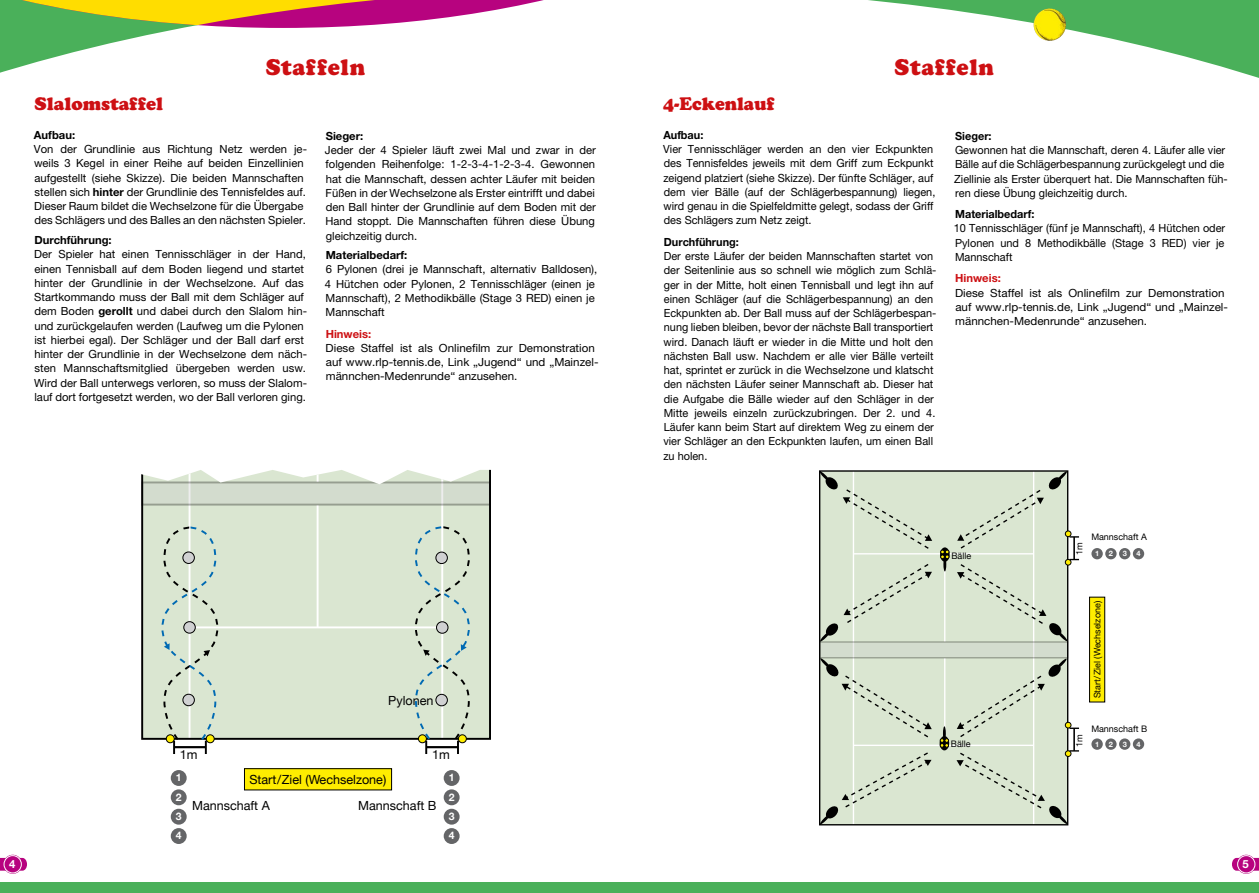
<style>
.page{position:relative;width:1259px;height:893px;background:#fff}
.page>*{position:absolute;margin:0;border:0;box-sizing:border-box;transform-origin:0 0}
.Copy{font:22.5px "Cooper Black Std";letter-spacing:.03em;color:#cd1013}
.Headline{font:18px "Cooper Black Std";color:#cd1013}
.t1{font:12.6px/25.5px "Helvetica Neue";color:#000}
.Copy-2{font:11.25px/14.2px "Helvetica Neue LT Pro";color:#000}
.Copy_Bold{font:700 11.25px "Helvetica Neue LT Pro";color:#000}
.Copy_Bold-2{font:700 11.25px "Helvetica Neue LT Pro";color:#cd1013}
.t2{font:700 11.25px "Helvetica Neue LT Pro";color:#fff}
.t3{font:700 10.35px/19.4px "Helvetica Neue";color:#fff;text-align:justify}
.t4{font:9px "Helvetica Neue";color:#000}
.t5{font:700 7.35px "Helvetica Neue";color:#fff}
.s1{font-weight:700}
</style>
<div class="page">
<svg style="left:0;top:858px;width:27px;height:13px"></svg>
<svg style="left:3px;top:855px;width:19px;height:19px"></svg>
<div style="left:4px;top:855px;width:18px;height:18px;border:1px solid #fff;border-radius:50%"></div>
<svg style="left:0;top:0;width:1259px;height:78px"></svg>
<svg style="left:0;top:0;width:799px;height:28px"></svg>
<div style="left:0;top:882px;width:1259px;height:11px;background:#4ab05a"></div>
<svg style="left:1232px;top:858px;width:27px;height:13px"></svg>
<svg style="left:1236px;top:855px;width:19px;height:19px"></svg>
<div style="left:1237px;top:855px;width:18px;height:18px;border:1px solid #fff;border-radius:50%"></div>
<svg style="left:141px;top:470px;width:350px;height:270px;background:#d4dfcc"></svg>
<div style="left:444px;top:770px;width:15px;height:16px;background:#646567;border-radius:50%"></div>
<div style="left:444px;top:789px;width:15px;height:16px;background:#646567;border-radius:50%"></div>
<div style="left:444px;top:809px;width:15px;height:16px;background:#646567;border-radius:50%"></div>
<div style="left:444px;top:828px;width:15px;height:16px;background:#646567;border-radius:50%"></div>
<div style="left:171px;top:770px;width:16px;height:16px;background:#646567;border-radius:50%"></div>
<div style="left:171px;top:789px;width:16px;height:16px;background:#646567;border-radius:50%"></div>
<div style="left:171px;top:809px;width:16px;height:16px;background:#646567;border-radius:50%"></div>
<div style="left:171px;top:828px;width:16px;height:16px;background:#646567;border-radius:50%"></div>
<div style="left:244px;top:769px;width:147px;height:21px;background:#ffed00"></div>
<div style="left:244px;top:768px;width:148px;height:22px;border:1px solid #000"></div>
<svg style="left:160px;top:526px;width:59px;height:228px;background:#cedac9"></svg>
<svg style="left:414px;top:525px;width:57px;height:229px;background:#cdd9c8"></svg>
<div style="left:819px;top:471px;width:248px;height:354px;background:#dae6d1"></div>
<hr style="left:853px;top:553px;width:180px;height:1px;background:#fff">
<hr style="left:852px;top:471px;width:2px;height:354px;background:#fff">
<hr style="left:1033px;top:471px;width:1px;height:354px;background:#fff">
<hr style="left:853px;top:745px;width:180px;height:1px;background:#fff">
<hr style="left:944px;top:554px;width:1px;height:88px;background:#fff">
<hr style="left:944px;top:658px;width:1px;height:87px;background:#fff">
<div style="left:819px;top:642px;width:248px;height:16px;background:#d3dcce"></div>
<svg style="left:939px;top:726px;width:10px;height:24px"></svg>
<svg style="left:819px;top:751px;width:112px;height:74px"></svg>
<svg style="left:820px;top:658px;width:111px;height:81px"></svg>
<svg style="left:940px;top:547px;width:9px;height:24px"></svg>
<svg style="left:819px;top:563px;width:113px;height:79px"></svg>
<svg style="left:819px;top:471px;width:113px;height:79px"></svg>
<div style="left:1091px;top:548px;width:11px;height:11px;background:#646567;border-radius:50%"></div>
<div style="left:1105px;top:548px;width:11px;height:11px;background:#646567;border-radius:50%"></div>
<div style="left:1119px;top:548px;width:11px;height:11px;background:#646567;border-radius:50%"></div>
<div style="left:1132px;top:548px;width:12px;height:11px;background:#646567;border-radius:50%"></div>
<div style="left:1091px;top:738px;width:11px;height:12px;background:#646567;border-radius:50%"></div>
<div style="left:1105px;top:738px;width:11px;height:12px;background:#646567;border-radius:50%"></div>
<div style="left:1119px;top:738px;width:11px;height:12px;background:#646567;border-radius:50%"></div>
<svg style="left:1132px;top:738px;width:12px;height:12px"></svg>
<div style="left:1089px;top:597px;width:15px;height:105px;background:#ffed00"></div>
<div style="left:1089px;top:597px;width:16px;height:105px;border:1px solid #000"></div>
<hr style="left:1073px;top:537px;width:2px;height:23px;background:#000">
<svg style="left:957px;top:559px;width:122px;height:83px"></svg>
<svg style="left:957px;top:471px;width:122px;height:79px"></svg>
<hr style="left:1073px;top:728px;width:2px;height:23px;background:#000">
<svg style="left:956px;top:750px;width:123px;height:74px"></svg>
<svg style="left:956px;top:658px;width:123px;height:80px"></svg>
<img style="left:1033px;top:9px;width:33px;height:32px;border-radius:16px">
<p class="Copy" style="left:266px;top:54px;width:101px">Staffeln</p>
<p class="Copy" style="left:894px;top:54px;width:101px">Staffeln</p>
<p class="Headline" style="left:35px;top:93px;width:130px">Slalomstaffel</p>
<p class="Copy_Bold" style="left:34px;top:128px;width:43px">Aufbau:</p>
<p class="Copy-2" style="left:34px;top:142px;width:275px">Von der Grundlinie aus Richtung Netz werden je&shy;weils 3 Kegel in einer Reihe auf beiden Einzellinien aufgestellt (siehe Skizze). Die beiden Mannschaften stellen sich <span class="s1">hinter</span> der Grundlinie des Tennisfeldes auf.<br>Dieser Raum bildet die Wechselzone für die Übergabe des Schlägers und des Balles an den nächsten Spieler.</p>
<p class="Copy_Bold" style="left:34px;top:233px;width:79px">Durchführung:</p>
<p class="Copy-2" style="left:34px;top:247px;width:274px">Der Spieler hat einen Tennisschläger in der Hand, einen Tennisball auf dem Boden liegend und startet hinter der Grundlinie in der Wechselzone. Auf das Startkommando muss der Ball mit dem Schläger auf dem Boden <span class="s1">gerollt</span> und dabei durch den Slalom hin&shy;und zurückgelaufen werden (Laufweg um die Pylonen ist hierbei egal). Der Schläger und der Ball darf erst hinter der Grundlinie in der Wechselzone dem näch&shy;sten Mannschaftsmitglied übergeben werden usw.<br>Wird der Ball unterwegs verloren, so muss der Slalom&shy;lauf dort fortgesetzt werden, wo der Ball verloren ging.</p>
<p class="Copy_Bold" style="left:326px;top:129px;width:39px">Sieger:</p>
<p class="Copy-2" style="left:325px;top:143px;width:272px;text-align:justify">Jeder der 4 Spieler läuft zwei Mal und zwar in der folgenden Reihenfolge: 1-2-3-4-1-2-3-4. Gewonnen hat die Mannschaft, dessen achter Läufer mit beiden Füßen in der Wechselzone als Erster eintrifft und dabei den Ball hinter der Grundlinie auf dem Boden mit der Hand stoppt. Die Mannschaften führen diese Übung gleichzeitig durch.</p>
<p class="Copy_Bold" style="left:326px;top:248px;width:83px">Materialbedarf:</p>
<p class="Copy-2" style="left:325px;top:262px;width:274px">6 Pylonen (drei je Mannschaft, alternativ Balldosen), 4 Hütchen oder Pylonen, 2 Tennisschläger (einen je Mannschaft), 2 Methodikbälle (Stage 3 RED) einen je Mannschaft</p>
<p class="Copy_Bold-2" style="left:326px;top:327px;width:47px">Hinweis:</p>
<p class="Copy-2" style="left:326px;top:341px;width:274px">Diese Staffel ist als Onlinefilm zur Demonstration auf www.rlp-tennis.de, Link „Jugend“ und „Mainzel&shy;männchen-Medenrunde“ anzusehen.</p>
<p class="t1" style="left:388px;top:688px;width:47px">Pylonen</p>
<p class="t1" style="left:180px;top:742px;width:19px">1m</p>
<p class="t1" style="left:432px;top:742px;width:19px">1m</p>
<p class="t3" style="left:176px;top:768px;width:7px">1<br>2<br>3<br>4</p>
<p class="t1" style="left:192px;top:768px;width:196px;text-indent:57px">Start/Ziel (Wechselzone)<br>Mannschaft A</p>
<p class="t1" style="left:358px;top:793px;width:80px">Mannschaft B</p>
<p class="t3" style="left:449px;top:768px;width:7px">1<br>2<br>3<br>4</p>
<p class="Headline" style="left:663px;top:93px;width:113px">4-Eckenlauf</p>
<p class="Copy_Bold" style="left:663px;top:128px;width:42px">Aufbau:</p>
<p class="Copy-2" style="left:663px;top:142px;width:273px">Vier Tennisschläger werden an den vier Eckpunkten des Tennisfeldes jeweils mit dem Griff zum Eckpunkt zeigend platziert (siehe Skizze). Der fünfte Schläger, auf dem vier Bälle (auf der Schlägerbespannung) liegen, wird genau in die Spielfeldmitte gelegt, sodass der Griff des Schlägers zum Netz zeigt.</p>
<p class="Copy_Bold" style="left:664px;top:235px;width:77px">Durchführung:</p>
<p class="Copy-2" style="left:663px;top:249px;width:275px">Der erste Läufer der beiden Mannschaften startet von der Seitenlinie aus so schnell wie möglich zum Schlä&shy;ger in der Mitte, holt einen Tennisball und legt ihn auf einen Schläger (auf die Schlägerbespannung) an den Eckpunkten ab. Der Ball muss auf der Schlägerbespan&shy;nung lieben bleiben, bevor der nächste Ball transportiert wird. Danach läuft er wieder in die Mitte und holt den nächsten Ball usw. Nachdem er alle vier Bälle verteilt hat, sprintet er zurück in die Wechselzone und klatscht den nächsten Läufer seiner Mannschaft ab. Dieser hat die Aufgabe die Bälle wieder auf den Schläger in der Mitte jeweils einzeln zurückzubringen. Der 2. und 4.<br>Läufer kann beim Start auf direktem Weg zu einem der vier Schläger an den Eckpunkten laufen, um einen Ball zu holen.</p>
<p class="Copy_Bold" style="left:955px;top:129px;width:38px">Sieger:</p>
<p class="Copy-2" style="left:954px;top:143px;width:275px">Gewonnen hat die Mannschaft, deren 4. Läufer alle vier Bälle auf die Schlägerbespannung zurückgelegt und die Ziellinie als Erster überquert hat. Die Mannschaften füh&shy;ren diese Übung gleichzeitig durch.</p>
<p class="Copy_Bold" style="left:955px;top:207px;width:81px">Materialbedarf:</p>
<p class="Copy-2" style="left:954px;top:221px;width:273px;text-align:justify">10 Tennisschläger (fünf je Mannschaft), 4 Hütchen oder Pylonen und 8 Methodikbälle (Stage 3 RED) vier je Mannschaft</p>
<p class="Copy_Bold-2" style="left:955px;top:271px;width:47px">Hinweis:</p>
<p class="Copy-2" style="left:955px;top:285px;width:274px">Diese Staffel ist als Onlinefilm zur Demonstration auf www.rlp-tennis.de, Link „Jugend“ und „Mainzel&shy;männchen-Medenrunde“ anzusehen.</p>
<p class="t4" style="left:951px;top:549px;width:21px">Bälle</p>
<p class="t4" style="left:951px;top:738px;width:21px">Bälle</p>
<p class="t4" style="left:1072px;top:555px;width:14px;rotate:-90deg">1m</p>
<p class="t4" style="left:1091px;top:530px;width:57px">Mannschaft A</p>
<p class="t5" style="left:1095px;top:548px;width:6px">1</p>
<p class="t5" style="left:1109px;top:548px;width:6px">2</p>
<p class="t5" style="left:1122px;top:548px;width:6px">3</p>
<p class="t5" style="left:1136px;top:548px;width:6px">4</p>
<p class="t4" style="left:1091px;top:698px;width:99px;rotate:-90deg">Start/Ziel (Wechselzone)</p>
<p class="t4" style="left:1072px;top:747px;width:14px;rotate:-90deg">1m</p>
<p class="t4" style="left:1091px;top:722px;width:57px">Mannschaft B</p>
<p class="t5" style="left:1095px;top:738px;width:6px">1</p>
<p class="t5" style="left:1109px;top:738px;width:6px">2</p>
<p class="t5" style="left:1122px;top:738px;width:6px">3</p>
<p class="t5" style="left:1136px;top:738px;width:6px">4</p>
<p class="t2" style="left:9px;top:856px;width:8px">4</p>
<p class="t2" style="left:1242px;top:856px;width:8px">5</p>
</div>
